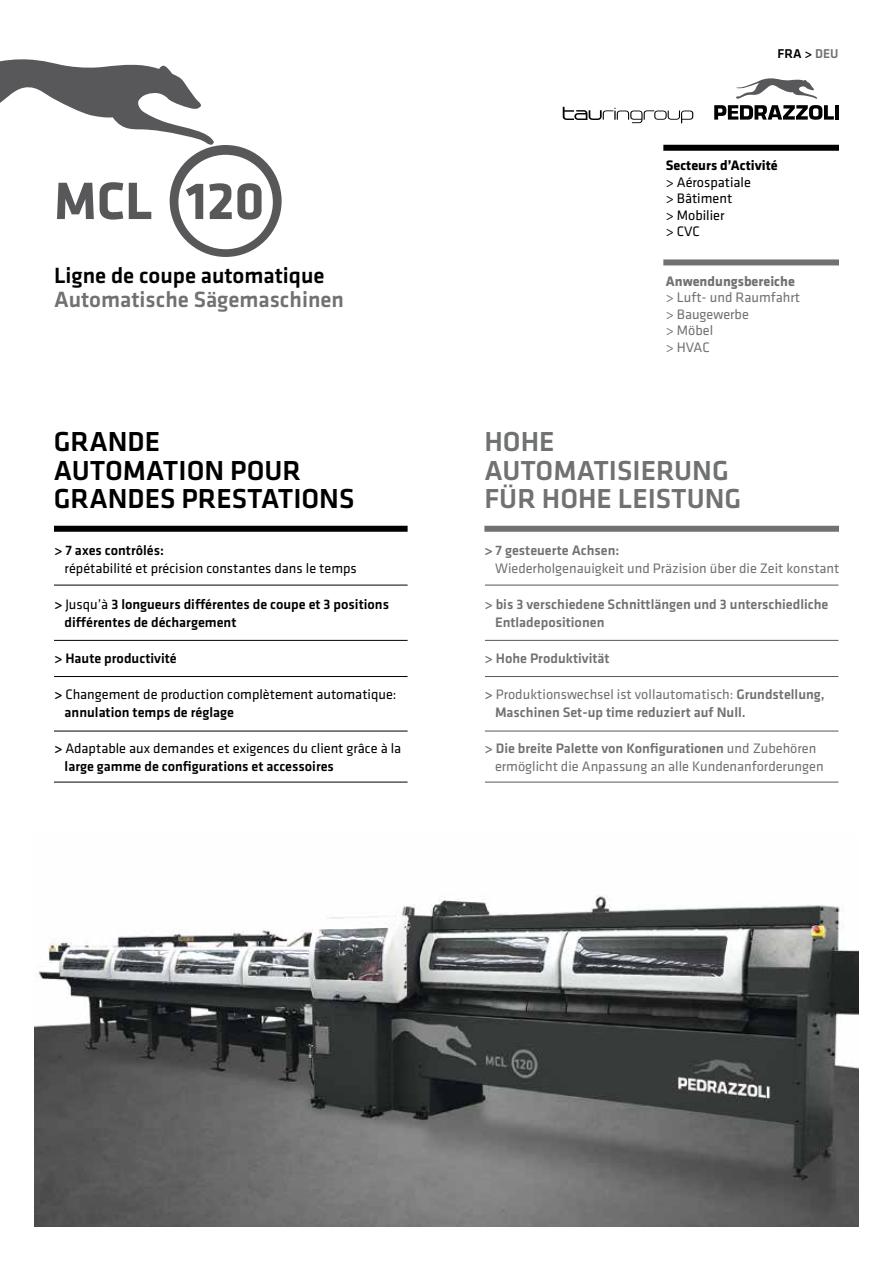
<style>
.page{position:relative;width:893px;height:1263px;background:#fff}
.page>*{position:absolute;margin:0;border:0;box-sizing:border-box;transform-origin:0 0}
.t1{font:700 54.45px "Klavika";color:#58585a}
.t2{font:500 28.5px/28.5px "Klavika";color:#000}
.t3{font:500 28.5px/28.5px "Klavika";color:#707172}
.t4{font:500 22.95px "Klavika";color:#707172}
.t5{font:500 22.95px "Klavika";color:#000}
.t6{font:14.25px/16.5px "Klavika";color:#000}
.t7{font:14.25px/16.5px "Klavika";color:#707172}
.t8{font:500 14.25px/18px "Klavika";color:#707172}
.t9{font:500 14.25px/18px "Klavika";color:#000}
.t10{font:700 14.25px "Klavika";color:#000}
.t11{font:700 14.25px "Klavika";color:#707172}
.t12{font:500 13.2px "Klavika";color:#000}
.s1{font-weight:400}
.s2{font-weight:500}
.s3{color:#707172}
.s4{font-weight:700}
</style>
<div class="page">
<div style="left:663px;top:145px;width:176px;height:6px;background:#000"></div>
<div style="left:663px;top:259px;width:176px;height:6px;background:#707172"></div>
<img style="left:34px;top:896px;width:825px;height:331px">
<div style="left:54px;top:526px;width:354px;height:6px;background:#000"></div>
<div style="left:484px;top:526px;width:355px;height:6px;background:#707172"></div>
<hr style="left:54px;top:585px;width:354px;height:1px;background:#000">
<hr style="left:54px;top:782px;width:354px;height:1px;background:#000">
<hr style="left:485px;top:585px;width:353px;height:1px;background:#58585a">
<hr style="left:54px;top:640px;width:354px;height:1px;background:#000">
<hr style="left:485px;top:640px;width:353px;height:1px;background:#58585a">
<hr style="left:54px;top:676px;width:354px;height:1px;background:#000">
<hr style="left:54px;top:731px;width:354px;height:1px;background:#000">
<hr style="left:485px;top:676px;width:353px;height:1px;background:#58585a">
<hr style="left:485px;top:731px;width:353px;height:1px;background:#58585a">
<hr style="left:485px;top:782px;width:353px;height:1px;background:#58585a">
<svg style="left:563px;top:107px;width:130px;height:16px"></svg>
<svg style="left:736px;top:78px;width:81px;height:21px"></svg>
<hr style="left:835px;top:105px;width:4px;height:15px;background:#000">
<svg style="left:714px;top:105px;width:120px;height:15px"></svg>
<svg style="left:0;top:59px;width:282px;height:198px"></svg>
<h1 class="t1" style="left:54px;top:171px;width:212px">MCL 120</h1>
<h3 class="t5" style="left:54px;top:263px;width:272px">Ligne de coupe automatique</h3>
<h3 class="t4" style="left:54px;top:287px;width:291px">Automatische Sägemaschinen</h3>
<h2 class="t2" style="left:54px;top:428px;width:302px">GRANDE<br>AUTOMATION POUR<br>GRANDES PRESTATIONS</h2>
<p class="t9" style="left:54px;top:541px;width:112px">&gt; 7 axes contrôlés:</p>
<p class="t6" style="left:65px;top:560px;width:294px">répétabilité et précision constantes dans le temps</p>
<p class="t9" style="left:65px;top:595px;width:326px;text-indent:-11px">&gt; <span class="s1">Jusqu’à</span> 3 longueurs différentes de coupe et 3 positions différentes de déchargement</p>
<p class="t9" style="left:54px;top:649px;width:124px">&gt; Haute productivité</p>
<p class="t6" style="left:65px;top:685px;width:333px;line-height:18px;text-indent:-11px"><span class="s2">&gt;</span> Changement de production complètement automatique: <span class="s2">annulation temps de réglage</span></p>
<p class="t6" style="left:65px;top:739px;width:338px;line-height:18px;text-indent:-11px"><span class="s2">&gt;</span> Adaptable aux demandes et exigences du client grâce à la <span class="s2">large gamme de configurations et accessoires</span></p>
<p class="t12" style="left:778px;top:47px;width:62px">FRA &gt; <span class="s3">DEU</span></p>
<p class="t10" style="left:666px;top:158px;width:113px">Secteurs d’Activité</p>
<p class="t6" style="left:666px;top:174px;width:87px">&gt; Aérospatiale &gt; Bâtiment<br>&gt; Mobilier<br>&gt; CVC</p>
<p class="t11" style="left:666px;top:273px;width:131px">Anwendungsbereiche</p>
<p class="t7" style="left:666px;top:290px;width:136px">&gt; Luft- und Raumfahrt &gt; Baugewerbe<br>&gt; Möbel<br>&gt; HVAC</p>
<h2 class="t3" style="left:484px;top:428px;width:258px">HOHE<br>AUTOMATISIERUNG<br>FÜR HOHE LEISTUNG</h2>
<p class="t7" style="left:495px;top:541px;width:346px;line-height:18px;text-indent:-11px"><span class="s4">&gt;</span> <span class="s2">7 gesteuerte Achsen:<br></span>Wiederholgenauigkeit und Präzision über die Zeit konstant</p>
<p class="t8" style="left:495px;top:595px;width:335px;text-indent:-11px">&gt; bis 3 verschiedene Schnittlängen und 3 unterschiedliche<br>Entladepositionen</p>
<p class="t8" style="left:484px;top:649px;width:127px">&gt; Hohe Produktivität</p>
<p class="t8" style="left:495px;top:685px;width:331px;text-indent:-11px">&gt; <span class="s1">Produktionswechsel ist vollautomatisch:</span> Grundstellung,<br>Maschinen Set-up time reduziert auf Null.</p>
<p class="t7" style="left:495px;top:739px;width:330px;line-height:18px;text-indent:-11px"><span class="s2">&gt; Die breite Palette von Konfigurationen</span> und Zubehören ermöglicht die Anpassung an alle Kundenanforderungen</p>
</div>
